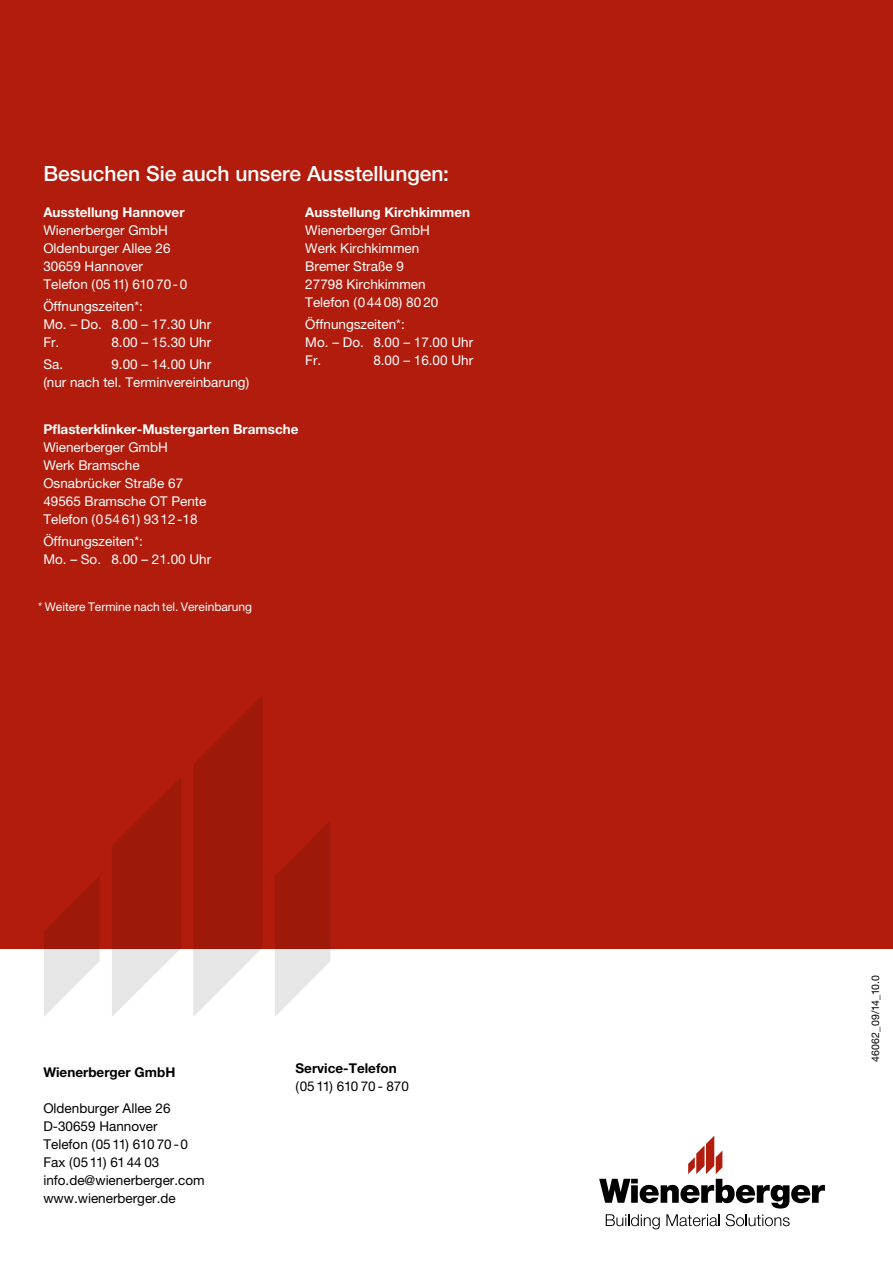
<style>
.page{position:relative;width:893px;height:1263px;background:#fff}
.page>*{position:absolute;margin:0;border:0;box-sizing:border-box;transform-origin:0 0}
.t1{font:500 21px "Helvetica Neue LT Pro";color:#fff}
.t2{font:13.5px/18px "Helvetica Neue LT Pro";color:#fff}
.t3{font:13.5px/18px "Helvetica Neue LT Pro";color:#000}
.t4{font:700 13.5px "Helvetica Neue LT Pro";color:#fff}
.t5{font:700 13.5px "Helvetica Neue LT Pro";color:#000}
.t6{font:12px "Helvetica Neue LT Pro";color:#fff}
.t7{font:10.5px "Helvetica Neue LT Pro";letter-spacing:.015em;color:#000}
</style>
<div class="page">
<div style="left:0;top:0;width:893px;height:948px;background:#b11c0c"></div>
<svg style="left:275px;top:822px;width:55px;height:194px"></svg>
<svg style="left:44px;top:876px;width:56px;height:141px"></svg>
<svg style="left:112px;top:778px;width:69px;height:238px"></svg>
<svg style="left:193px;top:696px;width:70px;height:321px"></svg>
<svg style="left:606px;top:1214px;width:54px;height:15px"></svg>
<svg style="left:666px;top:1214px;width:54px;height:12px"></svg>
<svg style="left:726px;top:1214px;width:64px;height:12px"></svg>
<svg style="left:599px;top:1135px;width:226px;height:73px"></svg>
<h1 class="t1" style="left:43px;top:161px;width:407px">Besuchen Sie auch unsere Ausstellungen:</h1>
<p class="t4" style="left:43px;top:203px;width:143px">Ausstellung Hannover</p>
<p class="t2" style="left:43px;top:221px;width:145px">Wienerberger GmbH<br>Oldenburger Allee 26<br>30659 Hannover<br>Telefon (0511) 610 70-0</p>
<p class="t2" style="left:43px;top:297px;width:169px">Öffnungszeiten*:<br>Mo. – Do. 8.00 – 17.30 Uhr<br>Fr.</p>
<p class="t2" style="left:111px;top:333px;width:101px">8.00 – 15.30 Uhr</p>
<p class="t2" style="left:43px;top:355px;width:21px">Sa.</p>
<p class="t2" style="left:43px;top:355px;width:207px;text-indent:68px">9.00 – 14.00 Uhr<br>(nur nach tel. Terminvereinbarung)</p>
<p class="t4" style="left:305px;top:203px;width:166px">Ausstellung Kirchkimmen</p>
<p class="t2" style="left:305px;top:221px;width:135px">Wienerberger GmbH<br>Werk Kirchkimmen<br>Bremer Straße 9<br>27798 Kirchkimmen<br>Telefon (044 08) 80 20</p>
<p class="t2" style="left:305px;top:315px;width:169px">Öffnungszeiten*:<br>Mo. – Do. 8.00 – 17.00 Uhr<br>Fr.</p>
<p class="t2" style="left:373px;top:351px;width:101px">8.00 – 16.00 Uhr</p>
<p class="t4" style="left:43px;top:421px;width:257px">Pflasterklinker-Mustergarten Bramsche</p>
<p class="t2" style="left:43px;top:438px;width:165px">Wienerberger GmbH<br>Werk Bramsche<br>Osnabrücker Straße 67<br>49565 Bramsche OT Pente<br>Telefon (05461) 9312-18</p>
<p class="t2" style="left:43px;top:532px;width:169px">Öffnungszeiten*:<br>Mo. – So. 8.00 – 21.00 Uhr</p>
<p class="t6" style="left:38px;top:600px;width:215px">* Weitere Termine nach tel. Vereinbarung</p>
<p class="t5" style="left:43px;top:1064px;width:133px">Wienerberger GmbH</p>
<p class="t3" style="left:43px;top:1099px;width:163px">Oldenburger Allee 26<br>D-30659 Hannover<br>Telefon (0511) 610 70 -0<br>Fax (0511) 6144 03 info.de@wienerberger.com www.wienerberger.de</p>
<p class="t5" style="left:296px;top:1059px;width:103px">Service-Telefon</p>
<p class="t3" style="left:296px;top:1077px;width:115px">(0511) 610 70 - 870</p>
<p class="t7" style="left:869px;top:1062px;width:89px;rotate:-90deg">46062_09/14_10.0</p>
</div>
